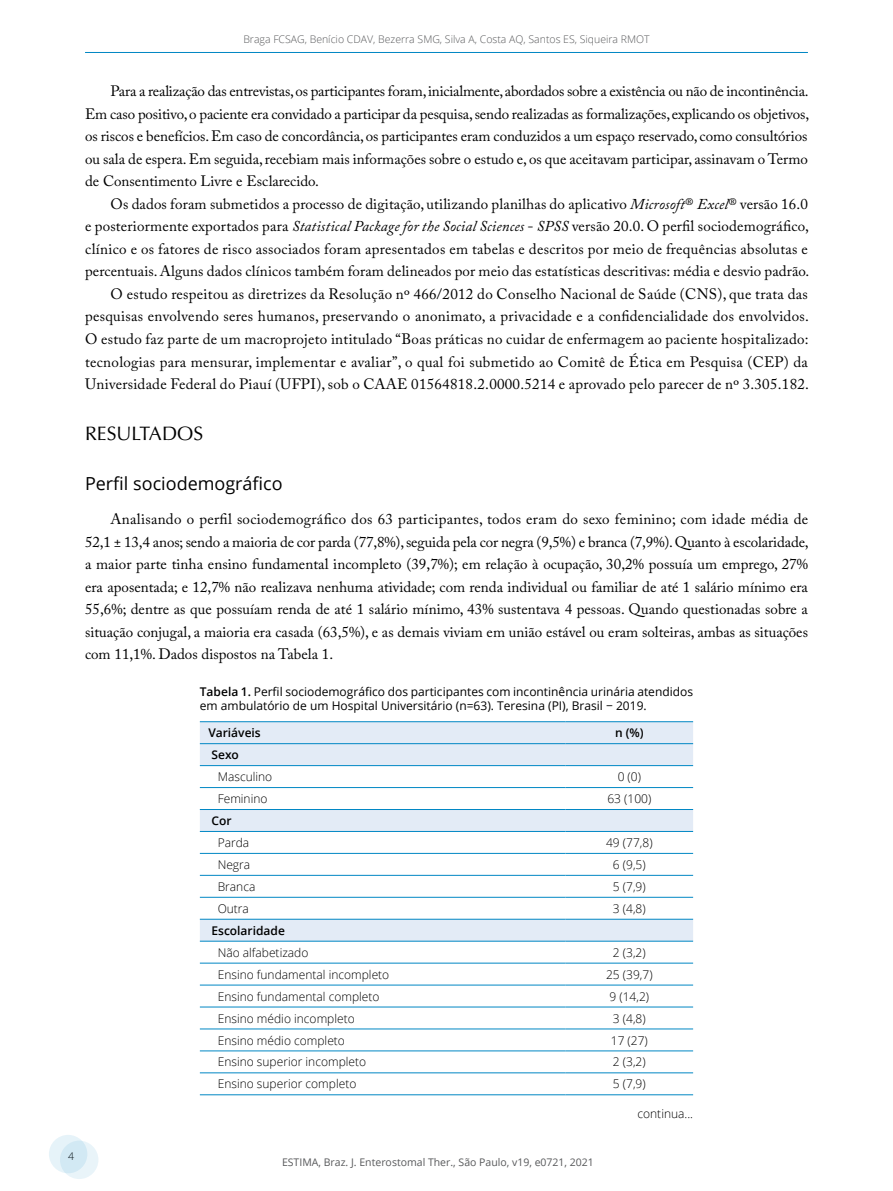
<style>
.page{position:relative;width:893px;height:1191px;background:#fff}
.page>*{position:absolute;margin:0;border:0;box-sizing:border-box;transform-origin:0 0}
.t1{font:19.5px "Optima LT Std";color:#000}
.t2{font:18px "Open Sans";color:#000}
.t3{font:15px/22.5px "Adobe Caslon Pro";letter-spacing:.02em;color:#000;text-align:justify}
.t4{font:300 12px "Open Sans";color:#000}
.t5{font:12px/14.4px "Open Sans";color:#000}
.t6{font:600 12px "Open Sans";color:#000}
.t7{font:300 10.5px "Open Sans";color:#58595b}
.t8{font:10.5px "Open Sans";color:#58595b}
.t9{font:300 10.5px "Open Sans";color:#000}
.s1{font-style:italic}
.s2{font-weight:600}
</style>
<div class="page">
<div style="left:49px;top:1134px;width:38px;height:39px;background:#e6f3f9;border-radius:50%"></div>
<svg style="left:60px;top:1140px;width:38px;height:39px"></svg>
<hr style="left:85px;top:52px;width:723px;height:1px;background:#0087c4">
<svg style="left:200px;top:722px;width:493px;height:218px"></svg>
<hr style="left:200px;top:721px;width:366px;height:1px;background:#0087c4">
<hr style="left:566px;top:721px;width:127px;height:1px;background:#0087c4">
<hr style="left:200px;top:743px;width:366px;height:1px;background:#0087c4">
<hr style="left:566px;top:743px;width:127px;height:1px;background:#0087c4">
<hr style="left:200px;top:765px;width:366px;height:1px;background:#0087c4">
<hr style="left:566px;top:765px;width:127px;height:1px;background:#0087c4">
<hr style="left:200px;top:787px;width:366px;height:1px;background:#0087c4">
<hr style="left:566px;top:787px;width:127px;height:1px;background:#0087c4">
<hr style="left:200px;top:809px;width:366px;height:1px;background:#0087c4">
<hr style="left:566px;top:809px;width:127px;height:1px;background:#0087c4">
<hr style="left:200px;top:831px;width:366px;height:1px;background:#0087c4">
<hr style="left:566px;top:831px;width:127px;height:1px;background:#0087c4">
<hr style="left:200px;top:853px;width:366px;height:1px;background:#0087c4">
<hr style="left:566px;top:853px;width:127px;height:1px;background:#0087c4">
<hr style="left:200px;top:875px;width:366px;height:1px;background:#0087c4">
<hr style="left:566px;top:875px;width:127px;height:1px;background:#0087c4">
<hr style="left:200px;top:897px;width:366px;height:1px;background:#0087c4">
<hr style="left:566px;top:897px;width:127px;height:1px;background:#0087c4">
<hr style="left:200px;top:919px;width:366px;height:1px;background:#0087c4">
<hr style="left:566px;top:919px;width:127px;height:1px;background:#0087c4">
<hr style="left:200px;top:940px;width:366px;height:1px;background:#0087c4">
<hr style="left:566px;top:940px;width:127px;height:1px;background:#0087c4">
<hr style="left:200px;top:962px;width:366px;height:1px;background:#0087c4">
<hr style="left:566px;top:962px;width:127px;height:1px;background:#0087c4">
<hr style="left:200px;top:984px;width:366px;height:1px;background:#0087c4">
<hr style="left:566px;top:984px;width:127px;height:1px;background:#0087c4">
<hr style="left:200px;top:1006px;width:366px;height:1px;background:#0087c4">
<hr style="left:566px;top:1006px;width:127px;height:1px;background:#0087c4">
<hr style="left:200px;top:1028px;width:366px;height:1px;background:#0087c4">
<hr style="left:566px;top:1028px;width:127px;height:1px;background:#0087c4">
<hr style="left:200px;top:1050px;width:366px;height:1px;background:#0087c4">
<hr style="left:566px;top:1050px;width:127px;height:1px;background:#0087c4">
<hr style="left:200px;top:1072px;width:366px;height:1px;background:#0087c4">
<hr style="left:566px;top:1072px;width:127px;height:1px;background:#0087c4">
<hr style="left:200px;top:1094px;width:366px;height:1px;background:#0087c4">
<hr style="left:566px;top:1094px;width:127px;height:1px;background:#0087c4">
<p class="t7" style="left:243px;top:32px;width:408px">Braga FCSAG, Benício CDAV, Bezerra SMG, Silva A, Costa AQ, Santos ES, Siqueira RMOT</p>
<p class="t3" style="left:85px;top:80px;width:726px;text-indent:26px">Para a realização das entrevistas, os participantes foram, inicialmente, abordados sobre a existência ou não de incontinência.<br>Em caso positivo, o paciente era convidado a participar da pesquisa, sendo realizadas as formalizações, explicando os objetivos, os riscos e benefícios. Em caso de concordância, os participantes eram conduzidos a um espaço reservado, como consultórios ou sala de espera. Em seguida, recebiam mais informações sobre o estudo e, os que aceitavam participar, assinavam o Termo de Consentimento Livre e Esclarecido.</p>
<p class="t3" style="left:85px;top:192px;width:726px;text-align:right">Os dados foram submetidos a processo de digitação, utilizando planilhas do aplicativo <span class="s1">Microsoft</span>® <span class="s1">Excel</span>® versão 16.0<br>e posteriormente exportados para <span class="s1">Statistical Package for the Social Sciences</span> - <span class="s1">SPSS</span> versão 20.0. O perfil sociodemográfico, clínico e os fatores de risco associados foram apresentados em tabelas e descritos por meio de frequências absolutas e percentuais. Alguns dados clínicos também foram delineados por meio das estatísticas descritivas: média e desvio padrão.<br>O estudo respeitou as diretrizes da Resolução nº 466/2012 do Conselho Nacional de Saúde (CNS), que trata das pesquisas envolvendo seres humanos, preservando o anonimato, a privacidade e a confidencialidade dos envolvidos.<br>O estudo faz parte de um macroprojeto intitulado “Boas práticas no cuidar de enfermagem ao paciente hospitalizado: tecnologias para mensurar, implementar e avaliar”, o qual foi submetido ao Comitê de Ética em Pesquisa (CEP) da Universidade Federal do Piauí (UFPI), sob o CAAE 01564818.2.0000.5214 e aprovado pelo parecer de nº 3.305.182.</p>
<h1 class="t1" style="left:85px;top:422px;width:120px">RESULTADOS</h1>
<p class="t2" style="left:85px;top:471px;width:199px">Perfil sociodemográfico</p>
<p class="t3" style="left:85px;top:507px;width:725px;text-indent:26px">Analisando o perfil sociodemográfico dos 63 participantes, todos eram do sexo feminino; com idade média de 52,1 ± 13,4 anos; sendo a maioria de cor parda (77,8%), seguida pela cor negra (9,5%) e branca (7,9%). Quanto à escolaridade, a maior parte tinha ensino fundamental incompleto (39,7%); em relação à ocupação, 30,2% possuía um emprego, 27% era aposentada; e 12,7% não realizava nenhuma atividade; com renda individual ou familiar de até 1 salário mínimo era 55,6%; dentre as que possuíam renda de até 1 salário mínimo, 43% sustentava 4 pessoas. Quando questionadas sobre a situação conjugal, a maioria era casada (63,5%), e as demais viviam em união estável ou eram solteiras, ambas as situações com 11,1%. Dados dispostos na Tabela 1.</p>
<p class="t5" style="left:200px;top:684px;width:495px"><span class="s2">Tabela 1.</span> Perfil sociodemográfico dos participantes com incontinência urinária atendidos em ambulatório de um Hospital Universitário (n=63). Teresina (PI), Brasil − 2019.</p>
<p class="t6" style="left:208px;top:724px;width:54px">Variáveis</p>
<p class="t6" style="left:615px;top:724px;width:30px">n (%)</p>
<p class="t6" style="left:211px;top:746px;width:29px">Sexo</p>
<p class="t4" style="left:218px;top:768px;width:56px">Masculino</p>
<p class="t4" style="left:618px;top:768px;width:25px">0 (0)</p>
<p class="t4" style="left:218px;top:790px;width:51px">Feminino</p>
<p class="t4" style="left:607px;top:790px;width:45px">63 (100)</p>
<p class="t6" style="left:211px;top:812px;width:22px">Cor</p>
<p class="t4" style="left:218px;top:834px;width:33px">Parda</p>
<p class="t4" style="left:606px;top:834px;width:48px">49 (77,8)</p>
<p class="t4" style="left:218px;top:856px;width:34px">Negra</p>
<p class="t4" style="left:613px;top:856px;width:34px">6 (9,5)</p>
<p class="t4" style="left:218px;top:878px;width:39px">Branca</p>
<p class="t4" style="left:613px;top:878px;width:34px">5 (7,9)</p>
<p class="t4" style="left:218px;top:900px;width:33px">Outra</p>
<p class="t4" style="left:613px;top:900px;width:34px">3 (4,8)</p>
<p class="t6" style="left:211px;top:922px;width:75px">Escolaridade</p>
<p class="t4" style="left:218px;top:944px;width:92px">Não alfabetizado</p>
<p class="t4" style="left:613px;top:944px;width:34px">2 (3,2)</p>
<p class="t4" style="left:218px;top:966px;width:173px">Ensino fundamental incompleto</p>
<p class="t4" style="left:606px;top:966px;width:48px">25 (39,7)</p>
<p class="t4" style="left:218px;top:988px;width:163px">Ensino fundamental completo</p>
<p class="t4" style="left:609px;top:988px;width:41px">9 (14,2)</p>
<p class="t4" style="left:218px;top:1010px;width:139px">Ensino médio incompleto</p>
<p class="t4" style="left:613px;top:1010px;width:34px">3 (4,8)</p>
<p class="t4" style="left:218px;top:1032px;width:129px">Ensino médio completo</p>
<p class="t4" style="left:611px;top:1032px;width:39px">17 (27)</p>
<p class="t4" style="left:218px;top:1053px;width:150px">Ensino superior incompleto</p>
<p class="t4" style="left:613px;top:1053px;width:34px">2 (3,2)</p>
<p class="t4" style="left:218px;top:1075px;width:140px">Ensino superior completo</p>
<p class="t4" style="left:613px;top:1075px;width:34px">5 (7,9)</p>
<p class="t4" style="left:637px;top:1105px;width:57px">continua...</p>
<p class="t9" style="left:68px;top:1148px;width:7px">4</p>
<p class="t8" style="left:282px;top:1154px;width:313px">ESTIMA, Braz. J. Enterostomal Ther., São Paulo, v19, e0721, 2021</p>
</div>
